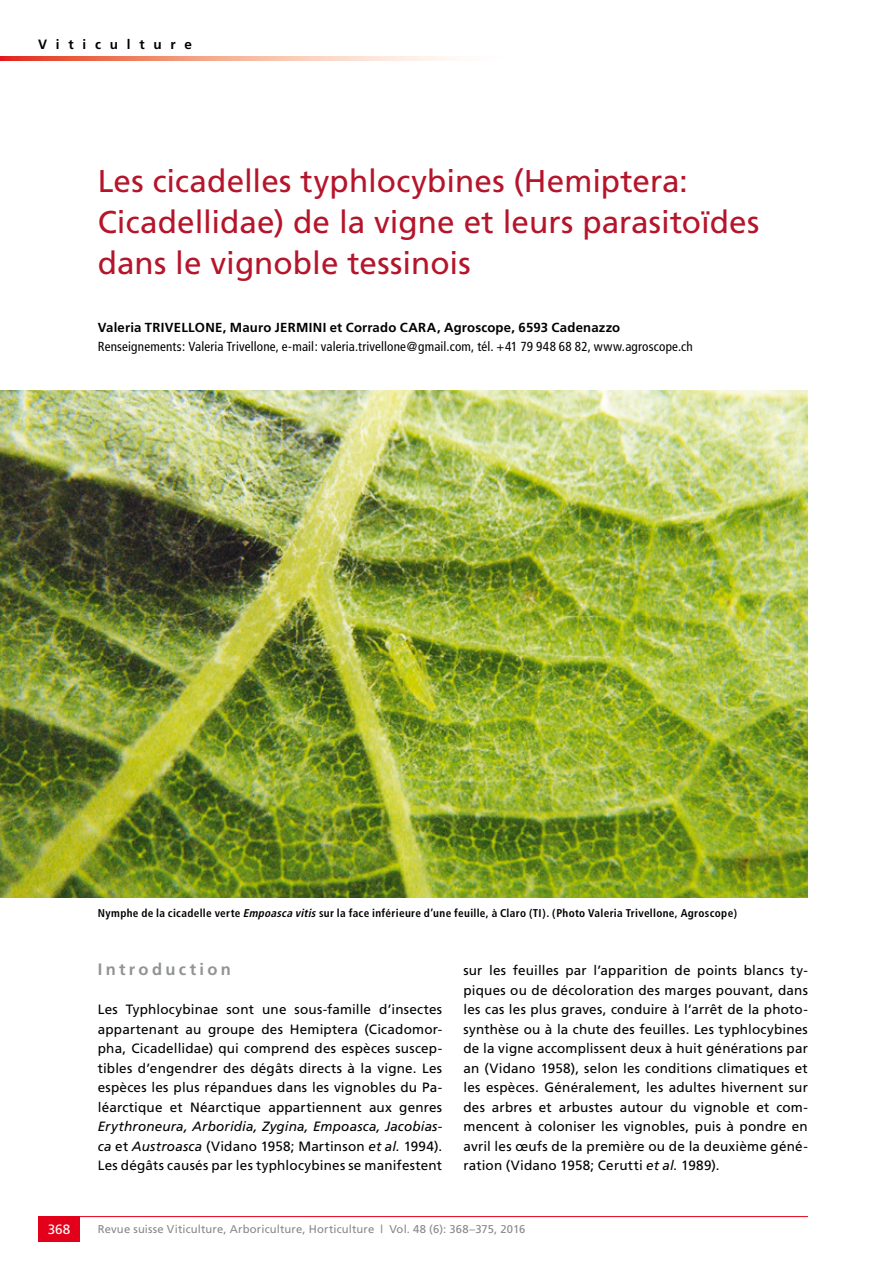
<style>
.page{position:relative;width:893px;height:1263px;background:#fff}
.page>*{position:absolute;margin:0;border:0;box-sizing:border-box;transform-origin:0 0}
.t1{font:31.5px/40.5px "Frutiger";color:#b5152b}
.t2{font:700 16.5px "Frutiger";letter-spacing:.2em;color:#929395}
.t3{font:13.5px/19.5px "Frutiger";letter-spacing:.015em;color:#000;text-align:justify}
.t4{font:700 13.5px "Frutiger";letter-spacing:.65em;color:#000}
.t5{font:13.5px "Frutiger";color:#fff}
.t6{font:condensed 13.2px "Frutiger";letter-spacing:.015em;color:#000}
.t7{font:700 13.2px "Frutiger";letter-spacing:.015em;color:#000}
.t8{font:700 condensed 11.25px "Frutiger";letter-spacing:.025em;color:#000}
.t9{font:11.25px "Frutiger";letter-spacing:.015em;color:#87888a}
.s1{font-style:italic}
</style>
<div class="page">
<hr style="left:38px;top:1216px;width:770px;height:1px;background:#e2001a">
<div style="left:38px;top:1216px;width:42px;height:26px;background:#e2001a"></div>
<img style="left:0;top:390px;width:808px;height:507px">
<svg style="left:0;top:56px;width:451px;height:5px;background:#f3a48f"></svg>
<p class="t4" style="left:38px;top:36px;width:156px">Viticulture</p>
<h1 class="t1" style="left:98px;top:161px;width:663px">Les cicadelles typhlocybines (Hemiptera:<br>Cicadellidae) de la vigne et leurs parasitoïdes dans le vignoble tessinois</h1>
<p class="t7" style="left:98px;top:319px;width:524px">Valeria TRIVELLONE, Mauro JERMINI et Corrado CARA, Agroscope, 6593 Cadenazzo</p>
<p class="t6" style="left:98px;top:339px;width:597px">Renseignements: Valeria Trivellone, e-mail: valeria.trivellone@gmail.com, tél. +41 79 948 68 82, www.agroscope.ch</p>
<p class="t8" style="left:98px;top:906px;width:641px">Nymphe de la cicadelle verte <span class="s1">Empoasca vitis</span> sur la face inférieure d’une feuille, à Claro (TI). (Photo Valeria Trivellone, Agroscope)</p>
<p class="t2" style="left:98px;top:960px;width:135px">Introduction</p>
<p class="t3" style="left:98px;top:999px;width:346px">Les Typhlocybinae sont une sous-famille d’insectes appartenant au groupe des Hemiptera (Cicadomor&shy;pha, Cicadellidae) qui comprend des espèces suscep&shy;tibles d’engendrer des dégâts directs à la vigne. Les espèces les plus répandues dans les vignobles du Pa&shy;léarctique et Néarctique appartiennent aux genres</p>
<p class="t3" style="left:98px;top:1116px;width:346px"><span class="s1">Erythroneura, Arboridia, Zygina, Empoasca, Jacobias&shy;ca</span> et <span class="s1">Austroasca</span> (Vidano 1958; Martinson <span class="s1">et al.</span> 1994).<br>Les dégâts causés par les typhlocybines se manifestent</p>
<p class="t3" style="left:463px;top:960px;width:346px">sur les feuilles par l’apparition de points blancs ty&shy;piques ou de décoloration des marges pouvant, dans les cas les plus graves, conduire à l’arrêt de la photo&shy;synthèse ou à la chute des feuilles. Les typhlocybines de la vigne accomplissent deux à huit générations par an (Vidano 1958), selon les conditions climatiques et les espèces. Généralement, les adultes hivernent sur des arbres et arbustes autour du vignoble et com&shy;mencent à coloniser les vignobles, puis à pondre en avril les œufs de la première ou de la deuxième géné&shy;ration (Vidano 1958; Cerutti <span class="s1">et al.</span> 1989).</p>
<p class="t5" style="left:48px;top:1221px;width:24px">368</p>
<p class="t9" style="left:98px;top:1223px;width:429px">Revue suisse Viticulture, Arboriculture, Horticulture | Vol. 48 (6): 368–375, 2016</p>
</div>
